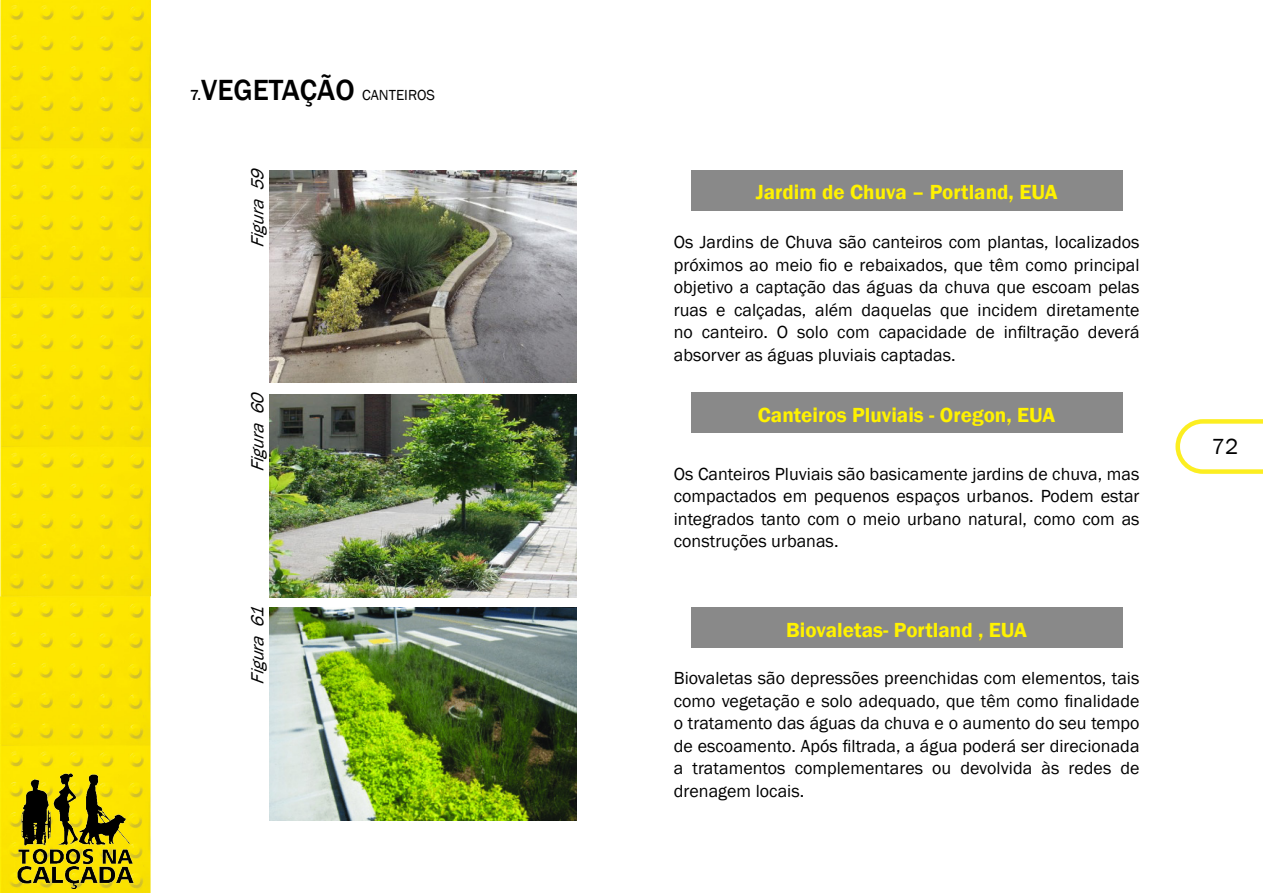
<style>
.page{position:relative;width:1263px;height:893px;background:#fff}
.page>*{position:absolute;margin:0;border:0;box-sizing:border-box;transform-origin:0 0}
.t1{font:500 30px "Franklin Gothic";color:#000}
.t2{font:22.5px "Franklin Gothic";color:#000}
.t3{font:600 21px "Franklin Gothic";color:#fff200}
.t4{font:18px/22.5px "Franklin Gothic";color:#000;text-align:justify}
.t5{font:italic 18px "Franklin Gothic";color:#000}
.s1{font-size:15px}
.s2{font-weight:400;font-size:15px}
</style>
<div class="page">
<img style="left:0;top:0;width:150px;height:893px">
<svg style="left:1175px;top:419px;width:88px;height:55px"></svg>
<img style="left:0;top:724px;width:151px;height:165px">
<img style="left:269px;top:170px;width:307px;height:212px">
<img style="left:270px;top:607px;width:306px;height:214px">
<div style="left:691px;top:170px;width:431px;height:40px;background:#898989"></div>
<div style="left:691px;top:393px;width:431px;height:40px;background:#898989"></div>
<div style="left:691px;top:607px;width:431px;height:41px;background:#898989"></div>
<img style="left:269px;top:394px;width:307px;height:203px">
<h1 class="t1" style="left:190px;top:71px;width:246px"><span class="s1">7.</span>VEGETAÇÃO <span class="s2">CANTEIROS</span></h1>
<p class="t5" style="left:246px;top:248px;width:88px;rotate:-90deg">Figura59</p>
<p class="t5" style="left:246px;top:472px;width:88px;rotate:-90deg">Figura60</p>
<p class="t5" style="left:246px;top:685px;width:87px;rotate:-90deg">Figura61</p>
<p class="t3" style="left:756px;top:179px;width:303px">Jardim de Chuva – Portland, EUA</p>
<p class="t4" style="left:674px;top:232px;width:467px">Os Jardins de Chuva são canteiros com plantas, localizados próximos ao meio fio e rebaixados, que têm como principal objetivo a captação das águas da chuva que escoam pelas ruas e calçadas, além daquelas que incidem diretamente no canteiro. O solo com capacidade de infiltração deverá absorver as águas pluviais captadas.</p>
<p class="t3" style="left:758px;top:402px;width:299px">Canteiros Pluviais - Oregon, EUA</p>
<p class="t4" style="left:674px;top:463px;width:467px">Os Canteiros Pluviais são basicamente jardins de chuva, mas compactados em pequenos espaços urbanos. Podem estar integrados tanto com o meio urbano natural, como com as construções urbanas.</p>
<p class="t3" style="left:786px;top:617px;width:242px">Biovaletas- Portland , EUA</p>
<p class="t4" style="left:674px;top:667px;width:467px">Biovaletas são depressões preenchidas com elementos, tais como vegetação e solo adequado, que têm como finalidade o tratamento das águas da chuva e o aumento do seu tempo de escoamento. Após filtrada, a água poderá ser direcionada a tratamentos complementares ou devolvida às redes de drenagem locais.</p>
<p class="t2" style="left:1212px;top:432px;width:28px">72</p>
</div>
